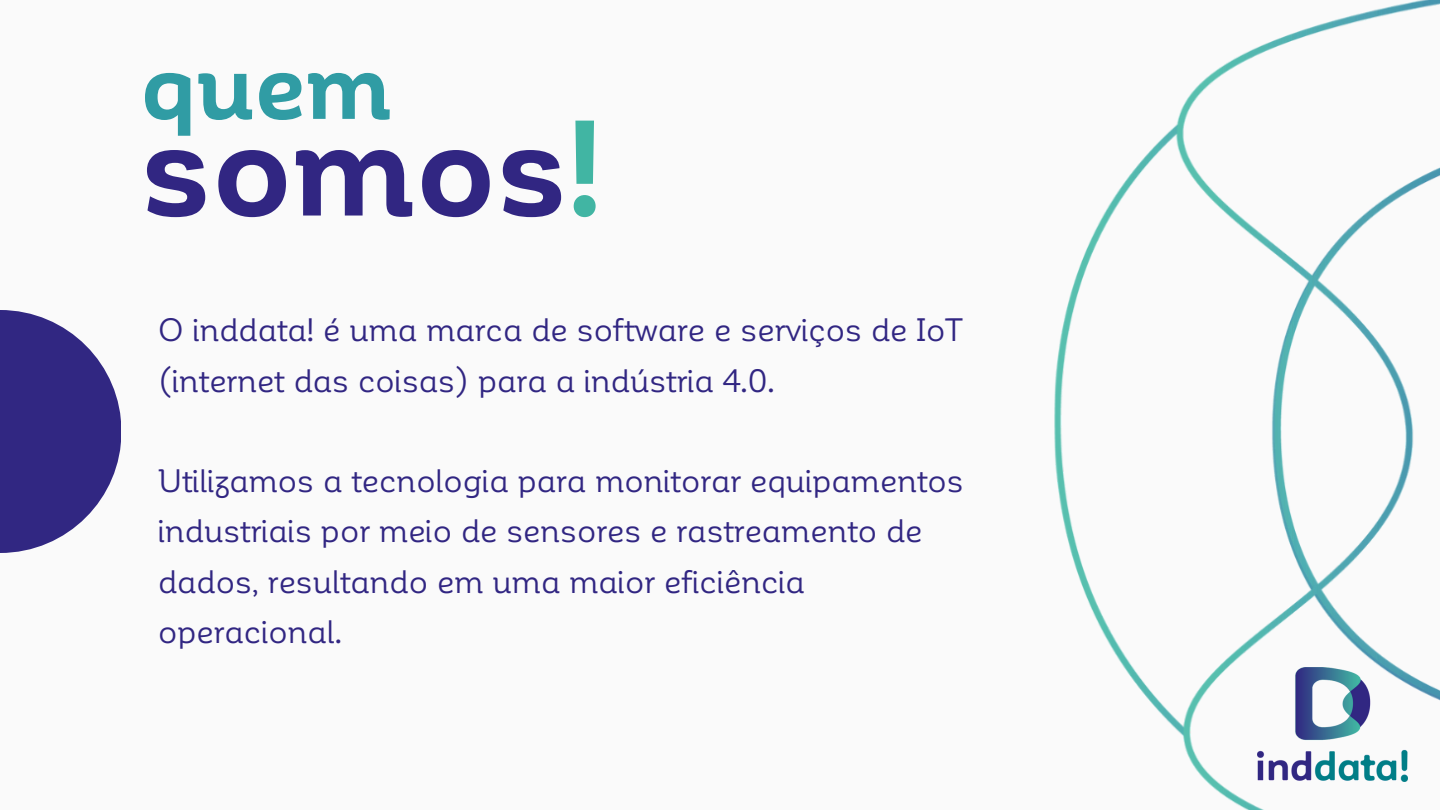
<style>
.page{position:relative;width:1440px;height:810px;background:#fafafa}
.page>*{position:absolute;margin:0;border:0;box-sizing:border-box;transform-origin:0 0}
.t1{font:700 133.7px "Corporative Alt";color:#312682}
.t2{font:700 93.8px "Corporative Alt";color:#309ca4}
.t3{font:32px/50.2px "Corporative Alt";color:#312682}
.s1{color:#41b5a3}
</style>
<div class="page">
<img style="left:1054px;top:0;width:386px;height:810px">
<svg style="left:0;top:310px;width:121px;height:243px;fill:#312782"></svg>
<img style="left:1258px;top:668px;width:150px;height:114px">
<p class="t2" style="left:140px;top:24px;width:253px">quem</p>
<p class="t1" style="left:140px;top:80px;width:463px">somos<span class="s1">!</span></p>
<h1 class="t3" style="left:158px;top:303px;width:806px">O inddata! é uma marca de software e serviços de IoT (internet das coisas) para a indústria 4.0.</h1>
<p class="t3" style="left:158px;top:454px;width:807px">Utilizamos a tecnologia para monitorar equipamentos industriais por meio de sensores e rastreamento de dados, resultando em uma maior eficiência operacional.</p>
</div>
